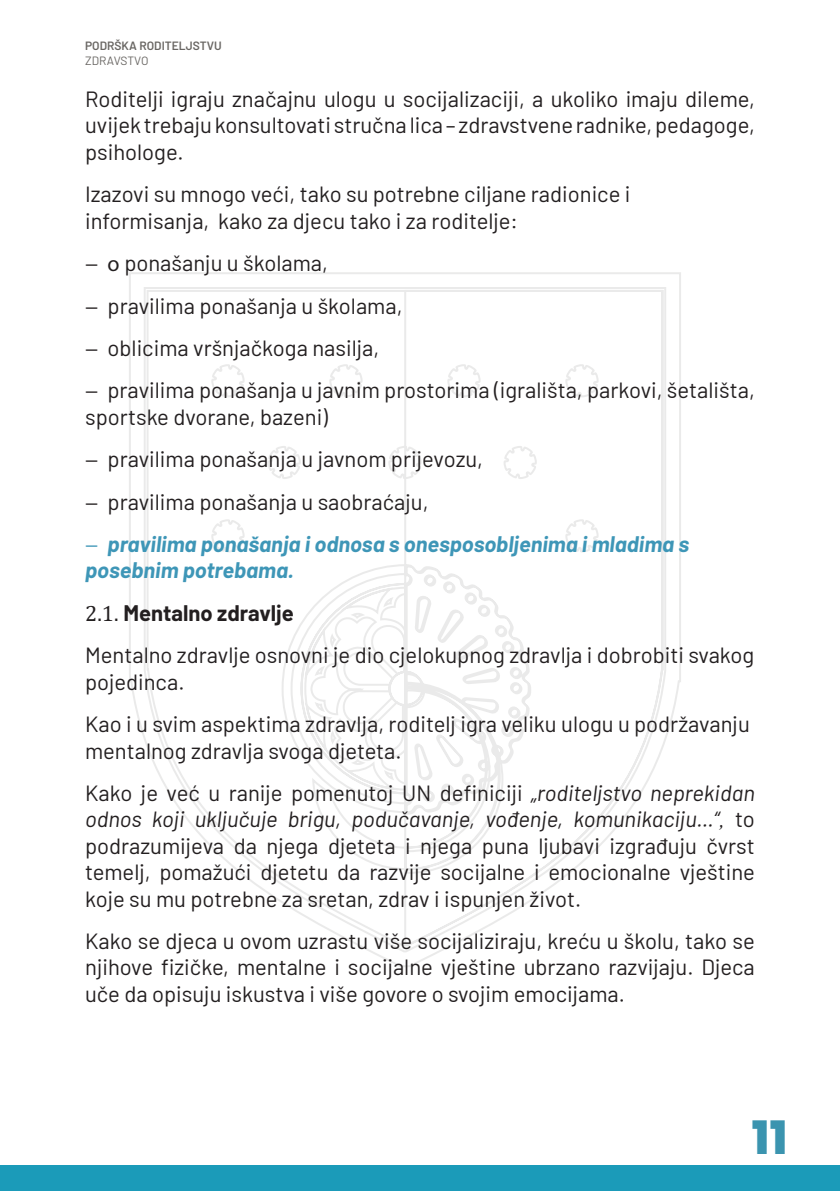
<style>
.page{position:relative;width:840px;height:1191px;background:#fff}
.page>*{position:absolute;margin:0;border:0;box-sizing:border-box;transform-origin:0 0}
.t1{font:800 46px "Poppins";color:#3b94af}
.t2{font:22px/26.4px "Barlow";color:#231f20}
.t3{font:italic 700 22px/26.4px "Barlow";color:#3e96b7}
.t4{font:700 22px "Barlow";color:#231f20}
.t5{font:600 12px "Barlow";color:#696663}
.t6{font:12px "Barlow";letter-spacing:-.005em;color:#696663}
.s1{font-family:"Myriad Pro"}
.s2{font-family:"Myriad Pro";font-weight:400;font-style:normal}
.s3{font-family:"Cambria";font-weight:400}
.s4{font-style:italic}
.s5{font-family:"Times New Roman";font-style:italic}
</style>
<div class="page">
<div style="left:0;top:1165px;width:839px;height:26px;background:#1b9bb9"></div>
<svg style="left:129px;top:272px;width:552px;height:695px"></svg>
<p class="t5" style="left:85px;top:37px;width:138px">PODRŠKA RODITELJSTVU</p>
<p class="t6" style="left:85px;top:52px;width:65px">ZDRAVSTVO</p>
<p class="t2" style="left:85px;top:84px;width:670px;text-align:justify">Roditelji igraju značajnu ulogu u socijalizaciji, a ukoliko imaju dileme, uvijek trebaju konsultovati stručna lica – zdravstvene radnike, pedagoge, psihologe.</p>
<p class="t2" style="left:85px;top:179px;width:546px">Izazovi su mnogo veći, tako su potrebne ciljane radionice i informisanja, kako za djecu tako i za roditelje:</p>
<p class="t2" style="left:85px;top:248px;width:244px"><span class="s1">− o</span> ponašanju u školama,</p>
<p class="t2" style="left:85px;top:291px;width:319px"><span class="s1">−</span> pravilima ponašanja u školama,</p>
<p class="t2" style="left:85px;top:333px;width:295px"><span class="s1">−</span> oblicima vršnjačkoga nasilja,</p>
<p class="t2" style="left:85px;top:375px;width:670px"><span class="s1">−</span> pravilima ponašanja u javnim prostorima (igrališta, parkovi, šetališta, sportske dvorane, bazeni)</p>
<p class="t2" style="left:85px;top:444px;width:399px"><span class="s1">−</span> pravilima ponašanja u javnom prijevozu,</p>
<p class="t2" style="left:85px;top:487px;width:344px"><span class="s1">−</span> pravilima ponašanja u saobraćaju,</p>
<p class="t3" style="left:85px;top:529px;width:605px"><span class="s2">−</span> pravilima ponašanja i odnosa s onesposobljenima i mladima s posebnim potrebama.</p>
<p class="t4" style="left:85px;top:596px;width:210px"><span class="s3">2.1.</span> Mentalno zdravlje</p>
<p class="t2" style="left:85px;top:640px;width:670px">Mentalno zdravlje osnovni je dio cjelokupnog zdravlja i dobrobiti svakog pojedinca.</p>
<p class="t2" style="left:85px;top:709px;width:665px">Kao i u svim aspektima zdravlja, roditelj igra veliku ulogu u podržavanju mentalnog zdravlja svoga djeteta.</p>
<p class="t2" style="left:85px;top:778px;width:670px;text-align:justify">Kako je već u ranije pomenutoj UN definiciji <span class="s4">„roditeljstvo neprekidan odnos koji uključuje brigu, podučavanje, vođenje, komunikaciju…“</span><span class="s5">,</span> to podrazumijeva da njega djeteta i njega puna ljubavi izgrađuju čvrst temelj, pomažući djetetu da razvije socijalne i emocionalne vještine koje su mu potrebne za sretan, zdrav i ispunjen život.</p>
<p class="t2" style="left:85px;top:926px;width:670px;text-align:justify">Kako se djeca u ovom uzrastu više socijaliziraju, kreću u školu, tako se njihove fizičke, mentalne i socijalne vještine ubrzano razvijaju. Djeca uče da opisuju iskustva i više govore o svojim emocijama.</p>
<h1 class="t1" style="left:751px;top:1111px;width:37px">11</h1>
</div>
